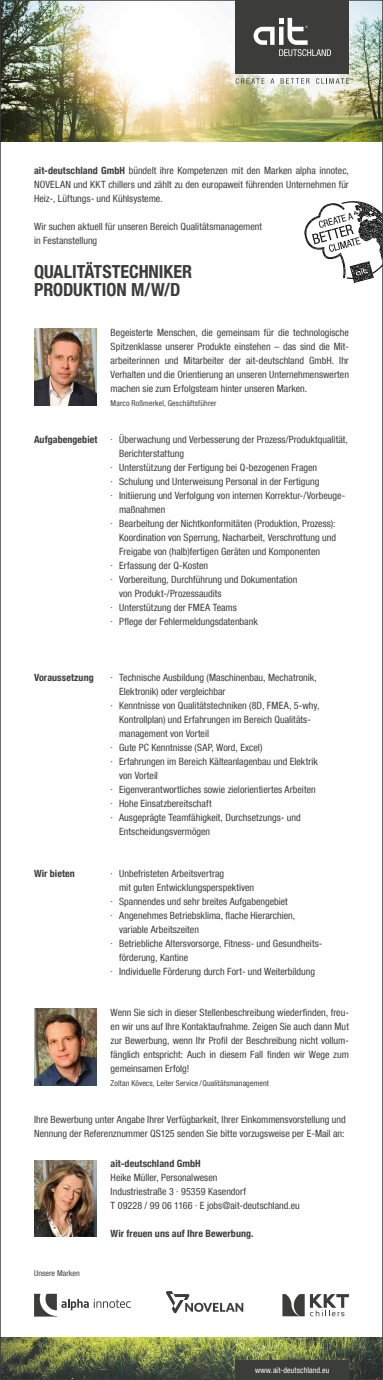
<style>
.page{position:relative;width:383px;height:1380px;background:#fff}
.page>*{position:absolute;margin:0;border:0;box-sizing:border-box;transform-origin:0 0}
.t1{font:700 condensed 18px/18px "Helvetica Neue LT Com";color:#3c3c3b}
.t2{font:condensed 10px/14px "Helvetica Neue LT Com";color:#3c3c3b;text-align:justify}
.t3{font:700 condensed 10px "Helvetica Neue LT Com";letter-spacing:.005em;color:#3c3c3b}
.t4{font:condensed 8px "Helvetica Neue LT Com";letter-spacing:.01em;color:#3c3c3b}
.t5{font:condensed 8px "Helvetica Neue LT Com";letter-spacing:.01em;color:#fff}
.s1{font-weight:700}
</style>
<div class="page">
<img style="left:34px;top:1008px;width:62px;height:77px">
<img style="left:34px;top:1160px;width:62px;height:77px">
<img style="left:2px;top:1337px;width:379px;height:41px">
<div style="left:235px;top:1360px;width:114px;height:20px;background:#3c3c3b"></div>
<svg style="left:34px;top:1294px;width:97px;height:22px"></svg>
<svg style="left:166px;top:1291px;width:77px;height:22px"></svg>
<svg style="left:310px;top:1294px;width:39px;height:22px"></svg>
<svg style="left:282px;top:1294px;width:22px;height:22px"></svg>
<img style="left:2px;top:2px;width:379px;height:140px">
<div style="left:235px;top:0;width:114px;height:74px;background:#3c3c3b"></div>
<svg style="left:253px;top:18px;width:78px;height:38px"></svg>
<svg style="left:235px;top:78px;width:29px;height:6px"></svg>
<svg style="left:270px;top:78px;width:4px;height:6px"></svg>
<svg style="left:280px;top:78px;width:29px;height:6px"></svg>
<svg style="left:316px;top:78px;width:33px;height:6px"></svg>
<svg style="left:304px;top:201px;width:77px;height:82px"></svg>
<img style="left:34px;top:328px;width:63px;height:77px">
<p class="t2" style="left:34px;top:163px;width:316px"><span class="s1">ait-deutschland GmbH</span> bündelt ihre Kompetenzen mit den Marken alpha innotec, NOVELAN und KKT chillers und zählt zu den europaweit führenden Unternehmen für Heiz-, Lüftungs- und Kühlsysteme.</p>
<p class="t2" style="left:34px;top:219px;width:229px">Wir suchen aktuell für unseren Bereich Qualitätsmanagement in Festanstellung</p>
<h1 class="t1" style="left:34px;top:263px;width:159px">QUALITÄTSTECHNIKER<br>PRODUKTION M/W/D</h1>
<p class="t2" style="left:111px;top:325px;width:240px">Begeisterte Menschen, die gemeinsam für die technologische Spitzenklasse unserer Produkte einstehen – das sind die Mit&shy;arbeiterinnen und Mitarbeiter der ait-deutschland GmbH. Ihr Verhalten und die Orientierung an unseren Unternehmenswerten machen sie zum Erfolgsteam hinter unseren Marken.</p>
<p class="t4" style="left:111px;top:398px;width:107px">Marco Roßmerkel, Geschäftsführer</p>
<p class="t3" style="left:34px;top:434px;width:65px">Aufgabengebiet</p>
<p class="t2" style="left:111px;top:433px;width:239px">· Überwachung und Verbesserung der Prozess/Produktqualität,</p>
<p class="t2" style="left:119px;top:447px;width:66px">Berichterstattung</p>
<p class="t2" style="left:111px;top:461px;width:208px">· Unterstützung der Fertigung bei Q-bezogenen Fragen</p>
<p class="t2" style="left:111px;top:475px;width:210px">· Schulung und Unterweisung Personal in der Fertigung</p>
<p class="t2" style="left:111px;top:489px;width:236px">· Initiierung und Verfolgung von internen Korrektur-/Vorbeuge-</p>
<p class="t2" style="left:119px;top:503px;width:48px">maßnahmen</p>
<p class="t2" style="left:111px;top:517px;width:226px">· Bearbeitung der Nichtkonformitäten (Produktion, Prozess):</p>
<p class="t2" style="left:119px;top:531px;width:218px">Koordination von Sperrung, Nacharbeit, Verschrottung und</p>
<p class="t2" style="left:119px;top:545px;width:202px">Freigabe von (halb)fertigen Geräten und Komponenten</p>
<p class="t2" style="left:111px;top:559px;width:99px">· Erfassung der Q-Kosten</p>
<p class="t2" style="left:111px;top:573px;width:188px">· Vorbereitung, Durchführung und Dokumentation</p>
<p class="t2" style="left:119px;top:587px;width:104px">von Produkt-/Prozessaudits</p>
<p class="t2" style="left:111px;top:601px;width:128px">· Unterstützung der FMEA Teams</p>
<p class="t2" style="left:111px;top:615px;width:149px">· Pflege der Fehlermeldungsdatenbank</p>
<p class="t3" style="left:34px;top:672px;width:61px">Voraussetzung</p>
<p class="t2" style="left:111px;top:671px;width:207px">· Technische Ausbildung (Maschinenbau, Mechatronik,</p>
<p class="t2" style="left:119px;top:685px;width:108px">Elektronik) oder vergleichbar</p>
<p class="t2" style="left:111px;top:699px;width:210px">· Kenntnisse von Qualitätstechniken (8D, FMEA, 5-why,</p>
<p class="t2" style="left:119px;top:713px;width:192px">Kontrollplan) und Erfahrungen im Bereich Qualitäts-</p>
<p class="t2" style="left:119px;top:727px;width:91px">management von Vorteil</p>
<p class="t2" style="left:111px;top:741px;width:153px">· Gute PC Kenntnisse (SAP, Word, Excel)</p>
<p class="t2" style="left:111px;top:755px;width:209px">· Erfahrungen im Bereich Kälteanlagenbau und Elektrik</p>
<p class="t2" style="left:119px;top:769px;width:40px">von Vorteil</p>
<p class="t2" style="left:111px;top:783px;width:206px">· Eigenverantwortliches sowie zielorientiertes Arbeiten</p>
<p class="t2" style="left:111px;top:797px;width:102px">· Hohe Einsatzbereitschaft</p>
<p class="t2" style="left:111px;top:811px;width:191px">· Ausgeprägte Teamfähigkeit, Durchsetzungs- und</p>
<p class="t2" style="left:119px;top:825px;width:92px">Entscheidungsvermögen</p>
<p class="t3" style="left:34px;top:868px;width:42px">Wir bieten</p>
<p class="t2" style="left:111px;top:867px;width:115px">· Unbefristeten Arbeitsvertrag</p>
<p class="t2" style="left:119px;top:881px;width:137px">mit guten Entwicklungsperspektiven</p>
<p class="t2" style="left:111px;top:895px;width:179px">· Spannendes und sehr breites Aufgabengebiet</p>
<p class="t2" style="left:111px;top:909px;width:186px">· Angenehmes Betriebsklima, flache Hierarchien,</p>
<p class="t2" style="left:119px;top:923px;width:81px">variable Arbeitszeiten</p>
<p class="t2" style="left:111px;top:937px;width:212px">· Betriebliche Altersvorsorge, Fitness- und Gesundheits-</p>
<p class="t2" style="left:119px;top:951px;width:70px">förderung, Kantine</p>
<p class="t2" style="left:111px;top:965px;width:206px">· Individuelle Förderung durch Fort- und Weiterbildung</p>
<p class="t2" style="left:111px;top:1005px;width:240px">Wenn Sie sich in dieser Stellenbeschreibung wiederfinden, freu&shy;en wir uns auf Ihre Kontaktaufnahme. Zeigen Sie auch dann Mut zur Bewerbung, wenn Ihr Profil der Beschreibung nicht vollum&shy;fänglich entspricht: Auch in diesem Fall finden wir Wege zum gemeinsamen Erfolg!</p>
<p class="t4" style="left:111px;top:1078px;width:160px">Zoltan Kövecs, Leiter Service /Qualitätsmanagement</p>
<p class="t2" style="left:34px;top:1113px;width:313px">Ihre Bewerbung unter Angabe Ihrer Verfügbarkeit, Ihrer Einkommensvorstellung und<br>Nennung der Referenznummer QS125 senden Sie bitte vorzugsweise per E-Mail an:</p>
<p class="t4" style="left:34px;top:1268px;width:47px">Unsere Marken</p>
<p class="t3" style="left:111px;top:1157px;width:91px">ait-deutschland GmbH</p>
<p class="t2" style="left:111px;top:1170px;width:190px;text-align:left">Heike Müller, Personalwesen<br>Industriestraße 3 · 95359 Kasendorf<br>T 09228 / 99 06 1166 · E jobs@ait-deutschland.eu</p>
<p class="t3" style="left:111px;top:1227px;width:144px">Wir freuen uns auf Ihre Bewerbung.</p>
<p class="t5" style="left:255px;top:1365px;width:76px">www.ait-deutschland.eu</p>
</div>
